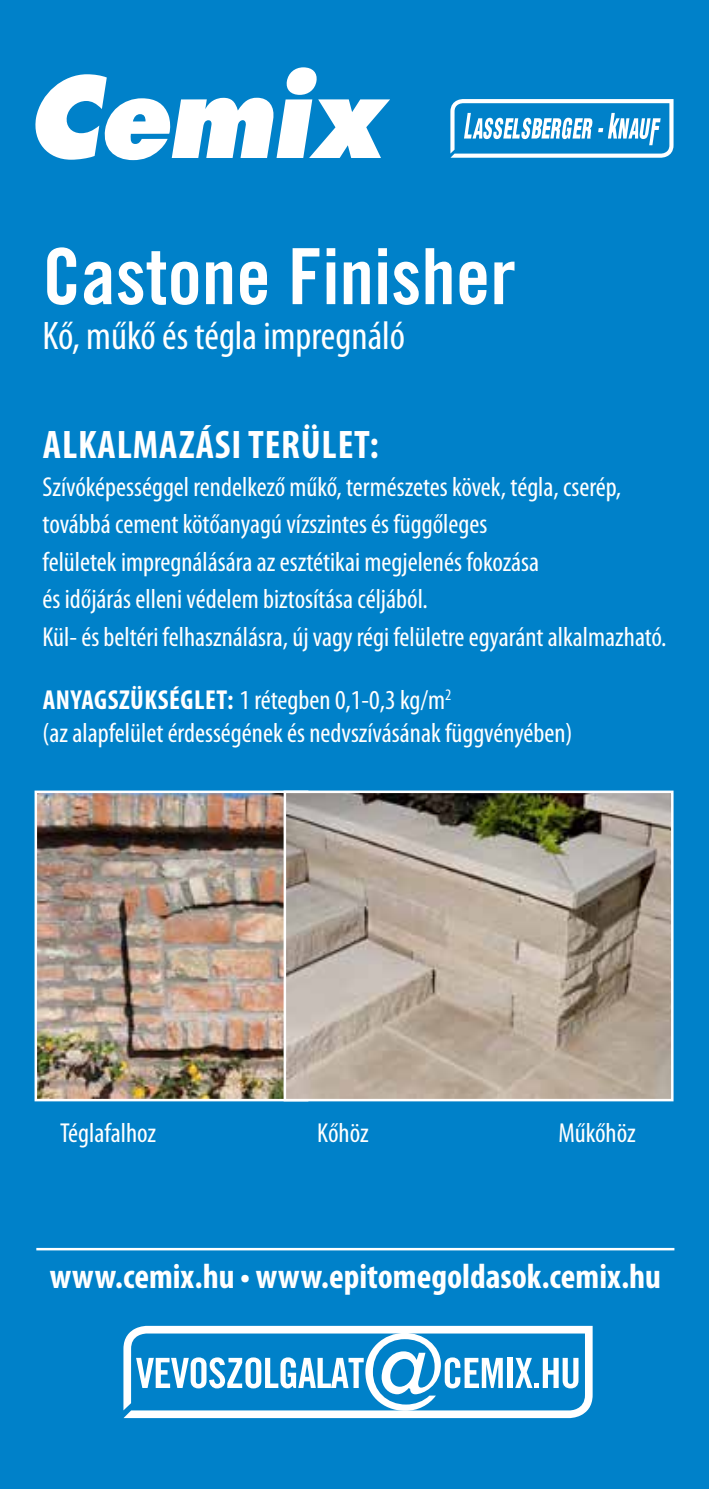
<style>
.page{position:relative;width:709px;height:1489px;background:#fff}
.page>*{position:absolute;margin:0;border:0;box-sizing:border-box;transform-origin:0 0}
.t1{font:77.5px "Trade Gothic LT Std Bd Cn 20";color:#fff}
.t2{font:condensed 40px "Myriad Pro";color:#fff}
.t3{font:700 condensed 40px "Myriad Pro";letter-spacing:.02em;color:#fff}
.t4{font:700 condensed 35px "Myriad Pro";color:#fff}
.t5{font:condensed 27.5px/37.5px "Myriad Pro";color:#fff}
.s1{font-weight:700}
</style>
<div class="page">
<div style="left:0;top:0;width:709px;height:1488px;background:#0081c9"></div>
<img style="left:38px;top:793px;width:245px;height:305px">
<div style="left:35px;top:790px;width:273px;height:311px;border:2px solid #fff"></div>
<img style="left:286px;top:793px;width:384px;height:305px">
<div style="left:283px;top:790px;width:390px;height:311px;border:2px solid #fff"></div>
<hr style="left:36px;top:1247px;width:638px;height:3px;background:#fff">
<svg style="left:123px;top:1325px;width:469px;height:92px;fill:#fff"></svg>
<svg style="left:136px;top:1332px;width:367px;height:78px"></svg>
<div style="left:507px;top:1357px;width:5px;height:30px;background:#fff"></div>
<svg style="left:515px;top:1357px;width:63px;height:31px"></svg>
<svg style="left:35px;top:67px;width:355px;height:93px"></svg>
<svg style="left:450px;top:99px;width:223px;height:59px"></svg>
<h1 class="t1" style="left:43px;top:229px;width:475px">Castone Finisher</h1>
<h2 class="t2" style="left:43px;top:312px;width:364px">Kő, műkő és tégla impregnáló</h2>
<h2 class="t3" style="left:43px;top:420px;width:337px">ALKALMAZÁSI TERÜLET:</h2>
<p class="t5" style="left:43px;top:467px;width:625px">Szívóképességgel rendelkező műkő, természetes kövek, tégla, cserép, továbbá cement kötőanyagú vízszintes és függőleges<br>felületek impregnálására az esztétikai megjelenés fokozása<br>és időjárás elleni védelem biztosítása céljából.<br>Kül- és beltéri felhasználásra, új vagy régi felületre egyaránt alkalmazható.</p>
<p class="t5" style="left:43px;top:682px;width:531px;line-height:33px"><span class="s1">ANYAGSZÜKSÉGLET:</span> 1 rétegben 0,1-0,3 kg/m<sup>2<br></sup>(az alapfelület érdességének és nedvszívásának függvényében)</p>
<p class="t5" style="left:60px;top:1113px;width:97px">Téglafalhoz</p>
<p class="t5" style="left:317px;top:1113px;width:53px">Kőhöz</p>
<p class="t5" style="left:558px;top:1113px;width:79px">Műkőhöz</p>
<p class="t4" style="left:50px;top:1254px;width:613px">www.cemix.hu • www.epitomegoldasok.cemix.hu</p>
</div>
